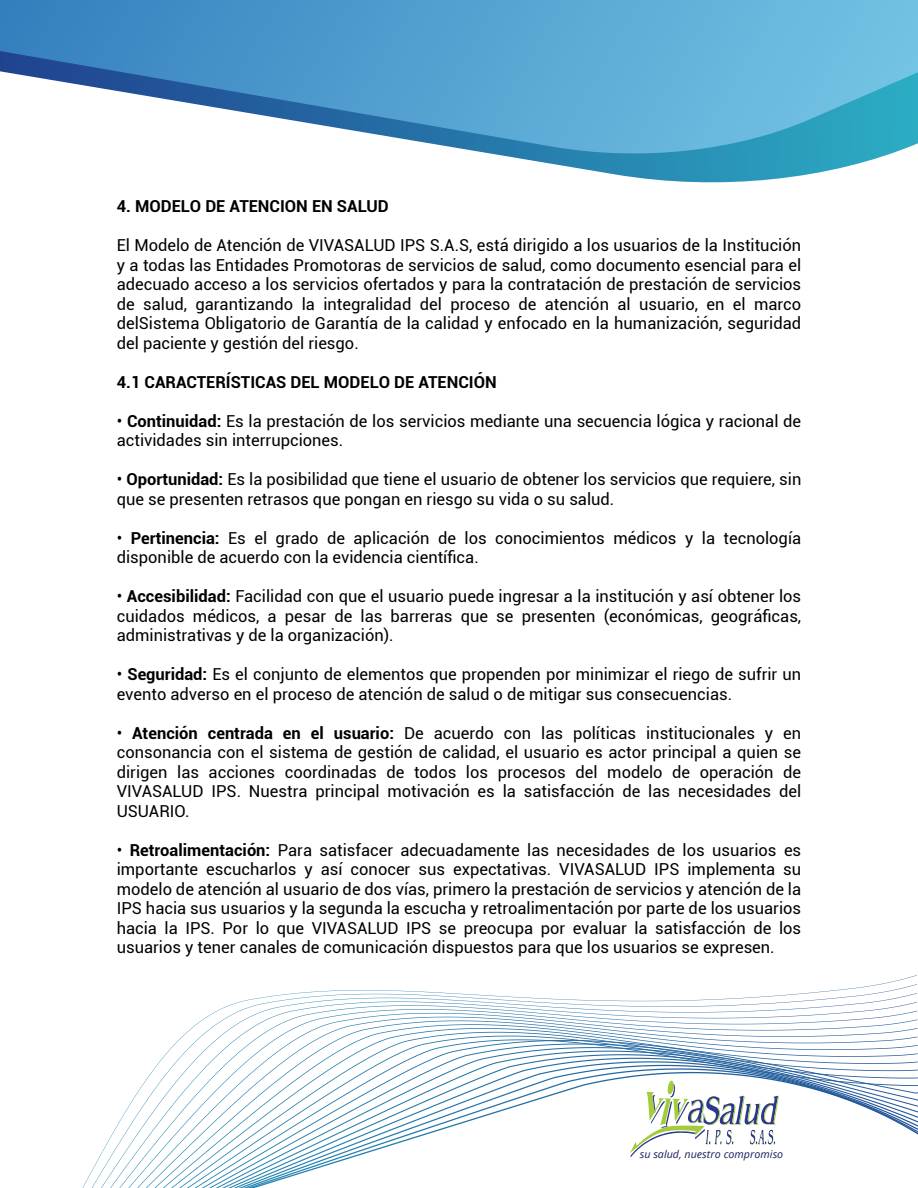
<style>
.page{position:relative;width:918px;height:1188px;background:#fff}
.page>*{position:absolute;margin:0;border:0;box-sizing:border-box;transform-origin:0 0}
.t1{font:16.5px/19.5px "Roboto";color:#000;text-align:justify}
.t2{font:700 16.5px "Roboto";color:#000}
.t3{font:italic 10.65px "Noto Sans";color:#262965}
.s1{font-weight:700}
</style>
<div class="page">
<svg style="left:541px;top:162px;width:323px;height:21px"></svg>
<svg style="left:0;top:0;width:918px;height:162px"></svg>
<svg style="left:82px;top:975px;width:834px;height:213px"></svg>
<svg style="left:597px;top:1057px;width:321px;height:100px"></svg>
<p class="t2" style="left:117px;top:195px;width:274px">4. MODELO DE ATENCION EN SALUD</p>
<p class="t1" style="left:117px;top:235px;width:686px">El Modelo de Atención de VIVASALUD IPS S.A.S, está dirigido a los usuarios de la Institución y a todas las Entidades Promotoras de servicios de salud, como documento esencial para el adecuado acceso a los servicios ofertados y para la contratación de prestación de servicios de salud, garantizando la integralidad del proceso de atención al usuario, en el marco delSistema Obligatorio de Garantía de la calidad y enfocado en la humanización, seguridad del paciente y gestión del riesgo.</p>
<p class="t2" style="left:117px;top:370px;width:382px">4.1 CARACTERÍSTICAS DEL MODELO DE ATENCIÓN</p>
<p class="t1" style="left:117px;top:410px;width:686px">• <span class="s1">Continuidad:</span> Es la prestación de los servicios mediante una secuencia lógica y racional de actividades sin interrupciones.</p>
<p class="t1" style="left:117px;top:469px;width:686px">• <span class="s1">Oportunidad:</span> Es la posibilidad que tiene el usuario de obtener los servicios que requiere, sin que se presenten retrasos que pongan en riesgo su vida o su salud.</p>
<p class="t1" style="left:117px;top:527px;width:686px">• <span class="s1">Pertinencia:</span> Es el grado de aplicación de los conocimientos médicos y la tecnología disponible de acuerdo con la evidencia científica.</p>
<p class="t1" style="left:117px;top:586px;width:686px">• <span class="s1">Accesibilidad:</span> Facilidad con que el usuario puede ingresar a la institución y así obtener los cuidados médicos, a pesar de las barreras que se presenten (económicas, geográficas, administrativas y de la organización).</p>
<p class="t1" style="left:117px;top:664px;width:686px">• <span class="s1">Seguridad:</span> Es el conjunto de elementos que propenden por minimizar el riego de sufrir un evento adverso en el proceso de atención de salud o de mitigar sus consecuencias.</p>
<p class="t1" style="left:117px;top:722px;width:686px">• <span class="s1">Atención centrada en el usuario:</span> De acuerdo con las políticas institucionales y en consonancia con el sistema de gestión de calidad, el usuario es actor principal a quien se dirigen las acciones coordinadas de todos los procesos del modelo de operación de VIVASALUD IPS. Nuestra principal motivación es la satisfacción de las necesidades del USUARIO.</p>
<p class="t1" style="left:117px;top:839px;width:686px">• <span class="s1">Retroalimentación:</span> Para satisfacer adecuadamente las necesidades de los usuarios es importante escucharlos y así conocer sus expectativas. VIVASALUD IPS implementa su modelo de atención al usuario de dos vías, primero la prestación de servicios y atención de la IPS hacia sus usuarios y la segunda la escucha y retroalimentación por parte de los usuarios hacia la IPS. Por lo que VIVASALUD IPS se preocupa por evaluar la satisfacción de los usuarios y tener canales de comunicación dispuestos para que los usuarios se expresen.</p>
<p class="t3" style="left:640px;top:1146px;width:145px">su salud, nuestro compromiso</p>
</div>
